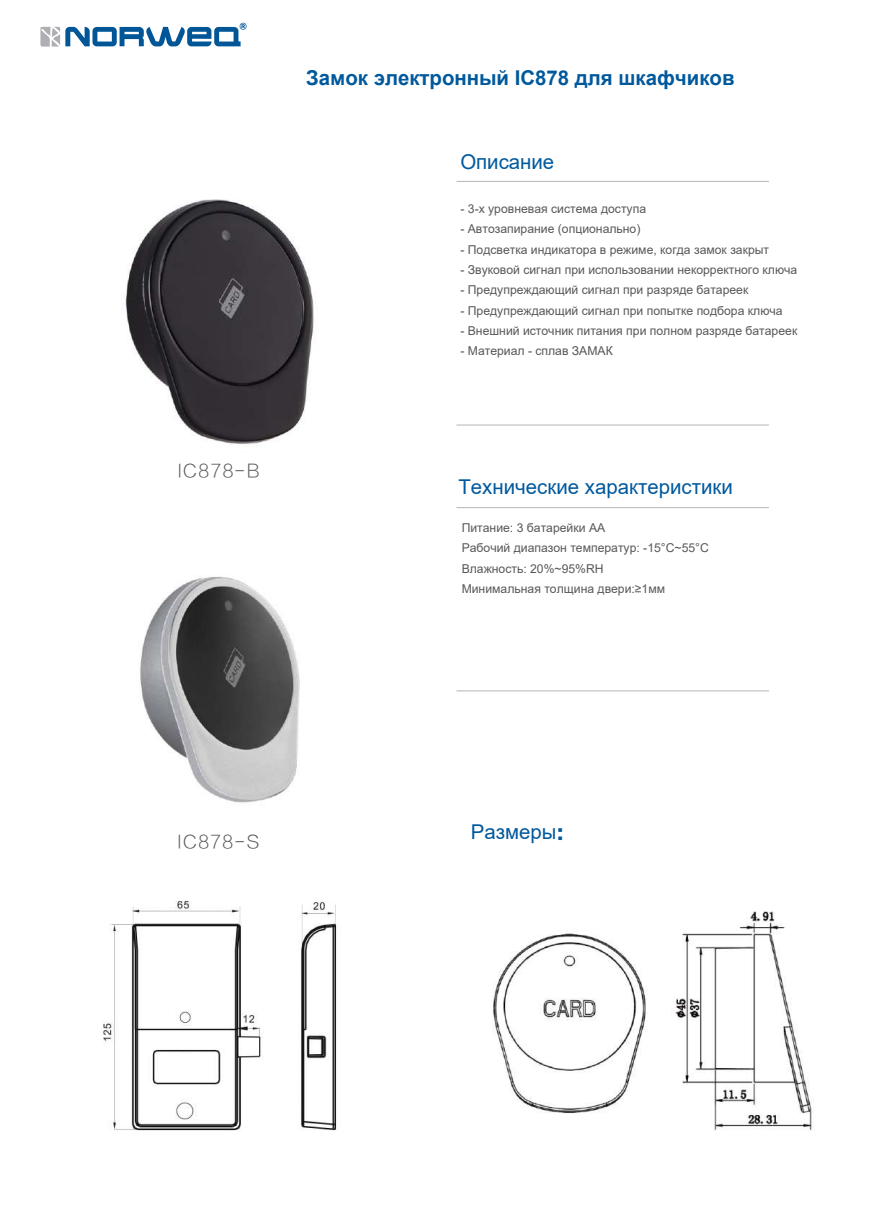
<style>
.page{position:relative;width:893px;height:1212px;background:#fff}
.page>*{position:absolute;margin:0;border:0;box-sizing:border-box;transform-origin:0 0}
.t1{font:20.4px "Arial";color:#00599d}
.t2{font:700 20.4px "Arial";color:#00599d}
.t3{font:18px "FZLTKHK GBK1 0";letter-spacing:.055em;color:#595857}
.t4{font:12.15px/20.4px "Arial";color:#595857}
.s1{font-family:"FZLTDHK GBK1 0"}
</style>
<div class="page">
<hr style="left:456px;top:181px;width:313px;height:1px;background:#b5b5b6">
<hr style="left:456px;top:425px;width:313px;height:1px;background:#b5b5b6">
<hr style="left:456px;top:507px;width:313px;height:1px;background:#b5b5b6">
<hr style="left:456px;top:690px;width:313px;height:1px;background:#b5b5b6">
<img style="left:493px;top:911px;width:319px;height:220px">
<img style="left:125px;top:199px;width:189px;height:245px">
<img style="left:140px;top:577px;width:160px;height:226px">
<img style="left:103px;top:900px;width:234px;height:231px">
<img style="left:40px;top:22px;width:207px;height:25px">
<h2 class="t3" style="left:177px;top:461px;width:84px">IC878-B</h2>
<h1 class="t2" style="left:306px;top:63px;width:430px">Замок электронный IC878 для шкафчиков</h1>
<h1 class="t1" style="left:460px;top:148px;width:95px">Описание</h1>
<p class="t4" style="left:460px;top:199px;width:187px">- 3-х уровневая система доступа</p>
<p class="t4" style="left:460px;top:219px;width:182px">- Автозапирание (опционально)</p>
<p class="t4" style="left:460px;top:239px;width:310px">- Подсветка индикатора в режиме, когда замок закрыт</p>
<p class="t4" style="left:460px;top:259px;width:338px">- Звуковой сигнал при использовании некорректного ключа</p>
<p class="t4" style="left:460px;top:280px;width:290px">- Предупреждающий сигнал при разряде батареек</p>
<p class="t4" style="left:460px;top:300px;width:324px">- Предупреждающий сигнал при попытке подбора ключа</p>
<p class="t4" style="left:460px;top:320px;width:338px">- Внешний источник питания при полном разряде батареек</p>
<p class="t4" style="left:460px;top:341px;width:154px">- Материал - сплав ЗАМАК</p>
<h1 class="t1" style="left:458px;top:473px;width:276px">Технические характеристики</h1>
<p class="t4" style="left:462px;top:517px;width:249px">Питание: 3 батарейки АА<br>Рабочий диапазон температур: -15°C~55°C<br>Влажность: 20%~95%RH<br>Минимальная толщина двери:≥1мм</p>
<h2 class="t3" style="left:177px;top:832px;width:84px">IC878-S</h2>
<h1 class="t1" style="left:471px;top:817px;width:95px">Размеры<span class="s1">:</span></h1>
</div>
